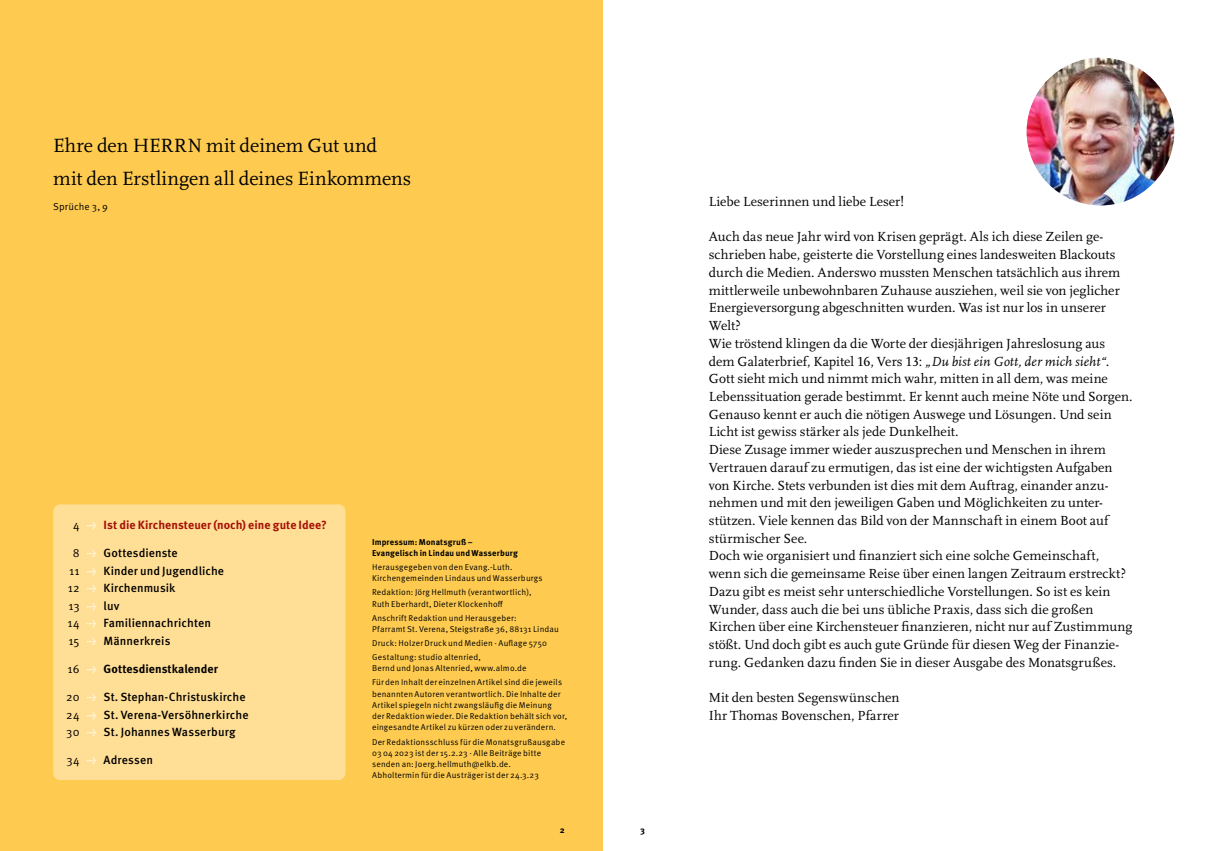
<style>
.page{position:relative;width:1205px;height:851px;background:#fff}
.page>*{position:absolute;margin:0;border:0;box-sizing:border-box;transform-origin:0 0}
.t1{font:20px/33.8px "Scala LF";color:#000}
.t2{font:13.75px/17.8px "Scala LF";letter-spacing:.005em;color:#000}
.t3{font:500 11.88px/17.5px "Meta Pro";letter-spacing:.01em;color:#000}
.t4{font:700 11.88px "Meta Pro";letter-spacing:.005em;color:#a51008}
.t5{font:700 11.88px "Meta Pro";letter-spacing:.005em;color:#000}
.t6{font:10px "Meta Pro";letter-spacing:.01em;color:#000}
.t7{font:700 8.75px "Meta Pro";color:#000}
.t8{font:8.5px/11.2px "Meta Pro";letter-spacing:.02em;color:#000}
.t9{font:700 8.5px/11.2px "Meta Pro";letter-spacing:.015em;color:#000}
.s1{font-weight:400;color:#000}
.s2{font-weight:400;color:#fff}
.s3{font-weight:400}
.s4{font-style:italic}
</style>
<div class="page">
<div style="left:0;top:0;width:602px;height:850px;background:#fecb50"></div>
<img style="left:1026px;top:58px;width:148px;height:147px;border-radius:74px">
<div style="left:53px;top:504px;width:292px;height:276px;background:#ffde95;border-radius:7px"></div>
<h1 class="t1" style="left:53px;top:129px;width:360px">Ehre den HERRN mit deinem Gut und mit den Erstlingen all deines Einkommens</h1>
<p class="t6" style="left:53px;top:201px;width:56px">Sprüche 3, 9</p>
<p class="t4" style="left:73px;top:517px;width:255px"><span class="s1">4</span> <span class="s2">→</span> Ist die Kirchensteuer (noch) eine gute Idee?</p>
<p class="t3" style="left:68px;top:544px;width:158px;text-indent:5px"><span class="s3">8</span> <span class="s2">→</span> Gottesdienste<br><span class="s3">11</span> <span class="s2">→</span> Kinder und Jugendliche<br><span class="s3">12</span> <span class="s2">→</span> Kirchenmusik<br><span class="s3">13</span> <span class="s2">→</span> luv<br><span class="s3">14</span> <span class="s2">→</span> Familiennachrichten<br><span class="s3">15</span> <span class="s2">→</span> Männerkreis</p>
<p class="t5" style="left:68px;top:661px;width:152px"><span class="s3">16</span> <span class="s2">→</span> Gottesdienstkalender</p>
<p class="t3" style="left:66px;top:688px;width:184px"><span class="s3">20</span> <span class="s2">→</span> St. Stephan-Christuskirche<br><span class="s3">24</span> <span class="s2">→</span> St. Verena-Versöhnerkirche<br><span class="s3">30</span> <span class="s2">→</span> St. Johannes Wasserburg</p>
<p class="t3" style="left:67px;top:751px;width:88px"><span class="s3">34</span> <span class="s2">→</span> Adressen</p>
<p class="t9" style="left:372px;top:536px;width:147px">Impressum: Monatsgruß –<br>Evangelisch in Lindau und Wasserburg</p>
<p class="t8" style="left:372px;top:561px;width:172px">Herausgegeben von den Evang.-Luth.<br>Kirchengemeinden Lindaus und Wasserburgs</p>
<p class="t8" style="left:372px;top:587px;width:161px">Redaktion: Jörg Hellmuth (verantwortlich),<br>Ruth Eberhardt, Dieter Klockenhoff</p>
<p class="t8" style="left:372px;top:612px;width:188px">Anschrift Redaktion und Herausgeber:<br>Pfarramt St. Verena, Steigstraße 36, 88131 Lindau</p>
<p class="t8" style="left:372px;top:636px;width:176px;line-height:14.1px">Druck: Holzer Druck und Medien · Auflage 5750<br>Gestaltung: studio altenried,</p>
<p class="t8" style="left:372px;top:661px;width:192px;line-height:14.1px">Bernd und Jonas Altenried, www.almo.de<br>Für den Inhalt der einzelnen Artikel sind die jeweils</p>
<p class="t8" style="left:372px;top:688px;width:197px">benannten Autoren verantwortlich. Die Inhalte der Artikel spiegeln nicht zwangsläufig die Meinung<br>der Redaktion wieder. Die Redaktion behält sich vor, eingesandte Artikel zu kürzen oder zu verändern.</p>
<p class="t8" style="left:372px;top:736px;width:194px">Der Redaktionsschluss für die Monatsgrußausgabe 03 04 2023 ist der 15.2.23 · Alle Beiträge bitte senden an: Joerg.hellmuth@elkb.de.<br>Abholtermin für die Austräger ist der 24.3.23</p>
<p class="t7" style="left:560px;top:824px;width:6px">2</p>
<p class="t7" style="left:640px;top:824px;width:6px">3</p>
<p class="t2" style="left:709px;top:193px;width:197px">Liebe Leserinnen und liebe Leser!</p>
<p class="t2" style="left:709px;top:228px;width:425px">Auch das neue Jahr wird von Krisen geprägt. Als ich diese Zeilen ge&shy;schrieben habe, geisterte die Vorstellung eines landesweiten Blackouts durch die Medien. Anderswo mussten Menschen tatsächlich aus ihrem mittlerweile unbewohnbaren Zuhause ausziehen, weil sie von jeglicher Energieversorgung abgeschnitten wurden. Was ist nur los in unserer Welt?<br>Wie tröstend klingen da die Worte der diesjährigen Jahreslosung aus dem Galaterbrief, Kapitel 16, Vers 13: <span class="s4">„Du bist ein Gott, der mich sieht“.<br></span>Gott sieht mich und nimmt mich wahr, mitten in all dem, was meine Lebenssituation gerade bestimmt. Er kennt auch meine Nöte und Sorgen.<br>Genauso kennt er auch die nötigen Auswege und Lösungen. Und sein Licht ist gewiss stärker als jede Dunkelheit.<br>Diese Zusage immer wieder auszusprechen und Menschen in ihrem Vertrauen darauf zu ermutigen, das ist eine der wichtigsten Aufgaben von Kirche. Stets verbunden ist dies mit dem Auftrag, einander anzu&shy;nehmen und mit den jeweiligen Gaben und Möglichkeiten zu unter&shy;stützen. Viele kennen das Bild von der Mannschaft in einem Boot auf stürmischer See.<br>Doch wie organisiert und finanziert sich eine solche Gemeinschaft, wenn sich die gemeinsame Reise über einen langen Zeitraum erstreckt?<br>Dazu gibt es meist sehr unterschiedliche Vorstellungen. So ist es kein Wunder, dass auch die bei uns übliche Praxis, dass sich die großen Kirchen über eine Kirchensteuer finanzieren, nicht nur auf Zustimmung stößt. Und doch gibt es auch gute Gründe für diesen Weg der Finanzie&shy;rung. Gedanken dazu finden Sie in dieser Ausgabe des Monatsgrußes.</p>
<p class="t2" style="left:709px;top:689px;width:192px">Mit den besten Segenswünschen<br>Ihr Thomas Bovenschen, Pfarrer</p>
</div>
